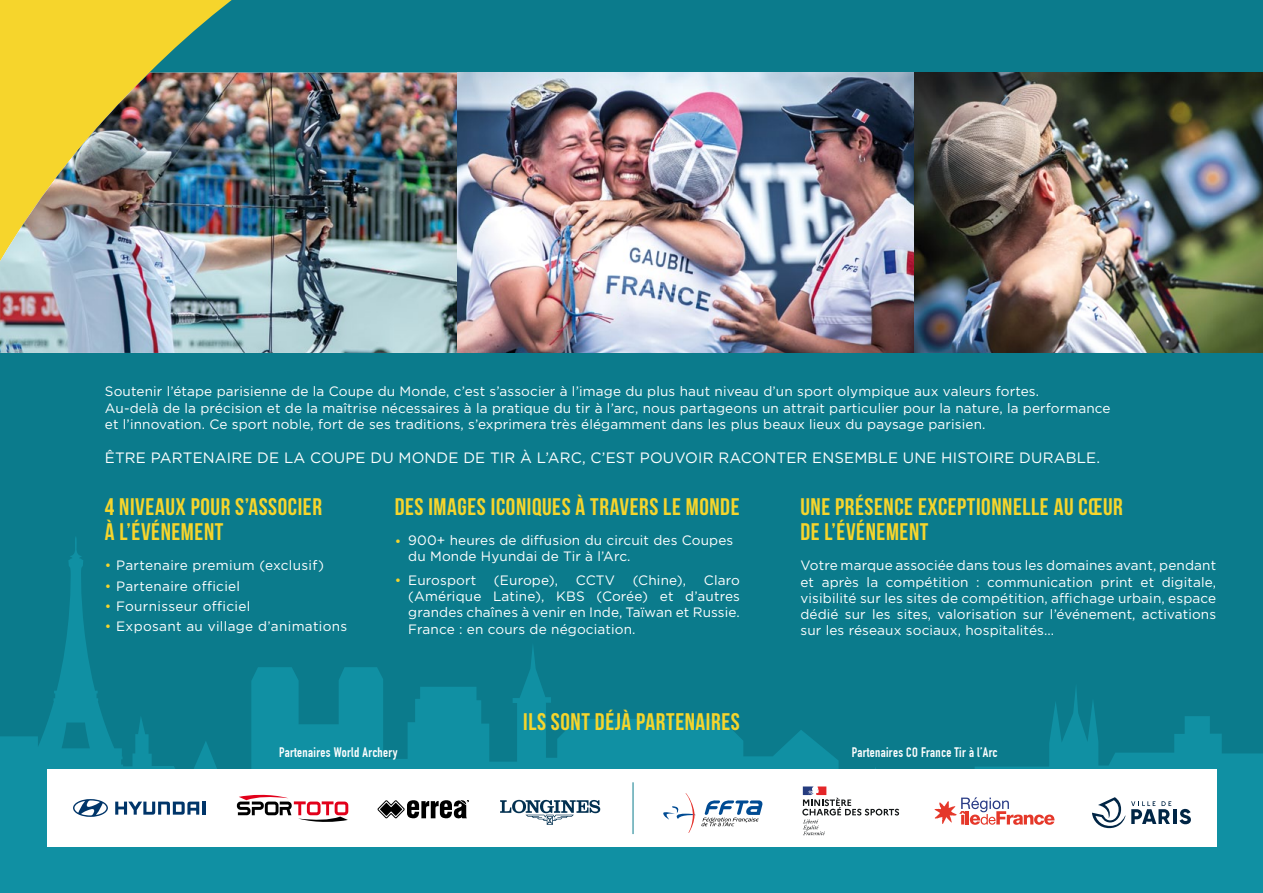
<style>
.page{position:relative;width:1263px;height:893px;background:#fff}
.page>*{position:absolute;margin:0;border:0;box-sizing:border-box;transform-origin:0 0}
.t1{font:24px/25.5px "Bebas Neue";letter-spacing:.025em;color:#f6d52c}
.t2{font:15px "Gotham";letter-spacing:.01em;color:#fff}
.t3{font:13.65px/16.4px "Gotham";letter-spacing:.01em;color:#fff;text-align:justify}
.t4{font:13.65px "Gotham";color:#f6d52c}
.t5{font:700 13.5px "DIN Condensed";letter-spacing:.025em;color:#fff}
.s1{color:#f6d52c}
</style>
<div class="page">
<div style="left:0;top:0;width:1263px;height:583px;background:#0b7b8c"></div>
<svg style="left:838px;top:583px;width:425px;height:310px;background:#0d8192"></svg>
<img style="left:0;top:73px;width:457px;height:280px">
<img style="left:457px;top:73px;width:457px;height:280px">
<img style="left:914px;top:73px;width:349px;height:280px">
<svg style="left:0;top:536px;width:838px;height:357px;background:#0d8294"></svg>
<div style="left:47px;top:769px;width:1169px;height:77px;background:#fff"></div>
<svg style="left:115px;top:802px;width:90px;height:13px"></svg>
<svg style="left:73px;top:799px;width:35px;height:18px"></svg>
<svg style="left:237px;top:794px;width:111px;height:28px"></svg>
<svg style="left:377px;top:800px;width:92px;height:19px"></svg>
<svg style="left:500px;top:800px;width:100px;height:25px"></svg>
<svg style="left:663px;top:793px;width:100px;height:40px"></svg>
<svg style="left:802px;top:786px;width:97px;height:49px"></svg>
<svg style="left:934px;top:797px;width:121px;height:28px"></svg>
<svg style="left:1092px;top:797px;width:33px;height:31px"></svg>
<hr style="left:1173px;top:809px;width:3px;height:15px;background:#002545">
<svg style="left:1179px;top:809px;width:12px;height:15px"></svg>
<svg style="left:1131px;top:801px;width:40px;height:23px"></svg>
<hr style="left:633px;top:782px;width:1px;height:52px;background:#0b7b8c">
<p class="t3" style="left:105px;top:383px;width:1007px;text-align:left">Soutenir l’étape parisienne de la Coupe du Monde, c’est s’associer à l’image du plus haut niveau d’un sport olympique aux valeurs fortes.<br>Au-delà de la précision et de la maîtrise nécessaires à la pratique du tir à l’arc, nous partageons un attrait particulier pour la nature, la performance et l’innovation. Ce sport noble, fort de ses traditions, s’exprimera très élégamment dans les plus beaux lieux du paysage parisien.</p>
<p class="t2" style="left:105px;top:448px;width:996px">ÊTRE PARTENAIRE DE LA COUPE DU MONDE DE TIR À L’ARC, C’EST POUVOIR RACONTER ENSEMBLE UNE HISTOIRE DURABLE.</p>
<h1 class="t1" style="left:105px;top:494px;width:219px">4 NIVEAUX POUR S’ASSOCIER<br>À L’ÉVÉNEMENT</h1>
<h1 class="t1" style="left:395px;top:494px;width:346px">DES IMAGES ICONIQUES À TRAVERS LE MONDE</h1>
<p class="t3" style="left:408px;top:531px;width:327px">900+ heures de diffusion du circuit des Coupes du Monde Hyundai de Tir à l’Arc.</p>
<p class="t3" style="left:408px;top:571px;width:70px">Eurosport</p>
<p class="t3" style="left:494px;top:571px;width:66px">(Europe),</p>
<p class="t3" style="left:576px;top:571px;width:41px">CCTV</p>
<p class="t3" style="left:633px;top:571px;width:55px">(Chine),</p>
<p class="t4" style="left:395px;top:532px;width:8px">•</p>
<p class="t4" style="left:395px;top:572px;width:8px">•</p>
<p class="t3" style="left:105px;top:557px;width:221px"><span class="s1">•</span> Partenaire premium (exclusif)</p>
<p class="t3" style="left:105px;top:577px;width:137px"><span class="s1">•</span> Partenaire officiel</p>
<p class="t3" style="left:105px;top:598px;width:147px"><span class="s1">•</span> Fournisseur officiel</p>
<p class="t3" style="left:105px;top:618px;width:244px"><span class="s1">•</span> Exposant au village d’animations</p>
<p class="t3" style="left:408px;top:571px;width:333px;text-indent:296px">Claro (Amérique Latine), KBS (Corée) et d’autres grandes chaînes à venir en Inde, Taïwan et Russie.<br>France : en cours de négociation.</p>
<h1 class="t1" style="left:523px;top:709px;width:218px">ILS SONT DÉJÀ PARTENAIRES</h1>
<h1 class="t1" style="left:800px;top:494px;width:324px">UNE PRÉSENCE EXCEPTIONNELLE AU CŒUR<br>DE L’ÉVÉNEMENT</h1>
<p class="t3" style="left:800px;top:557px;width:417px">Votre marque associée dans tous les domaines avant, pendant et après la compétition : communication print et digitale, visibilité sur les sites de compétition, affichage urbain, espace dédié sur les sites, valorisation sur l’événement, activations sur les réseaux sociaux, hospitalités...</p>
<p class="t5" style="left:279px;top:745px;width:120px">Partenaires World Archery</p>
<p class="t5" style="left:852px;top:745px;width:147px">Partenaires CO France Tir à l’Arc</p>
</div>
